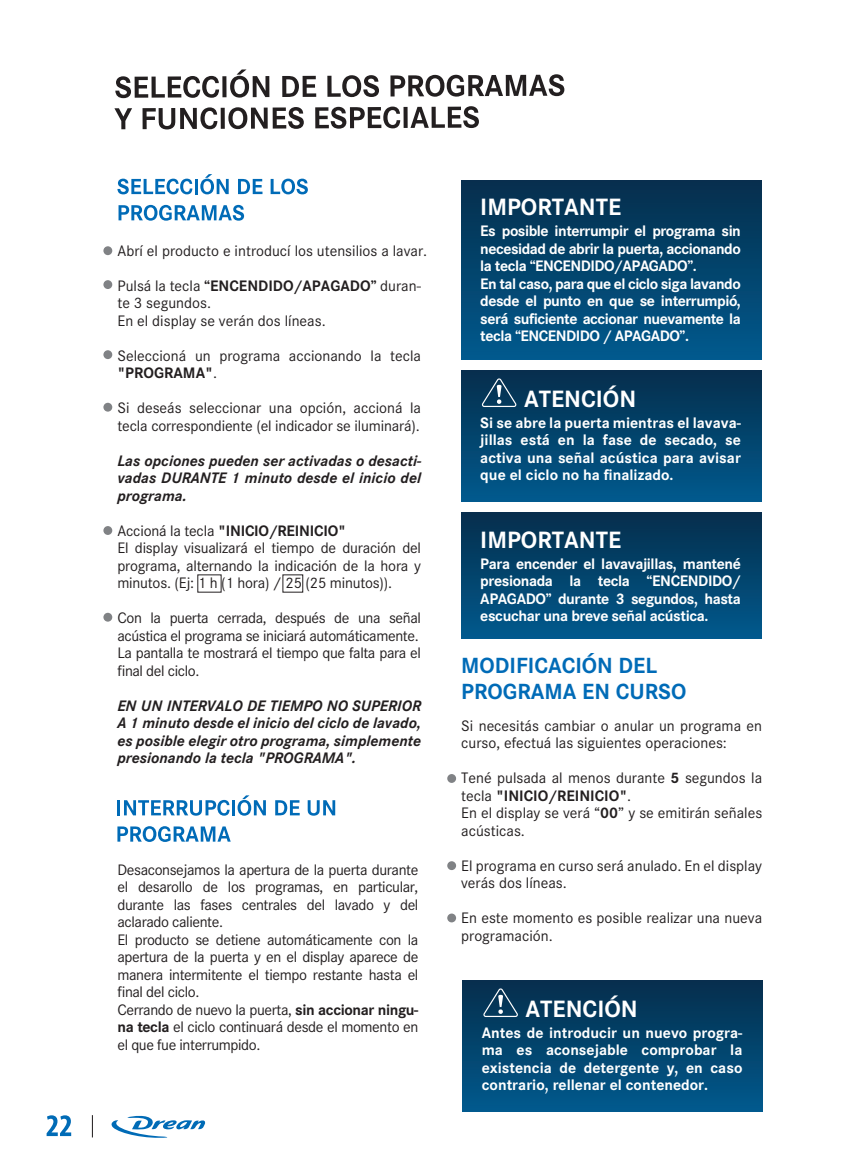
<style>
.page{position:relative;width:868px;height:1166px;background:#fff}
.page>*{position:absolute;margin:0;border:0;box-sizing:border-box;transform-origin:0 0}
.t1{font:700 24.5px "Corporate S";color:#fff}
.t2{font:700 22.75px/26.2px "Corporate S";color:#006bb7}
.t3{font:15.75px/17.5px "Corporate S";letter-spacing:-.015em;color:#231f20}
.t4{font:700 15.75px/17.5px "Corporate S";letter-spacing:-.03em;color:#fff;text-align:justify}
.t5{font:italic 700 15.75px/17.5px "Corporate S";color:#231f20;text-align:justify}
.s1{font-weight:700}
</style>
<div class="page">
<svg style="left:117px;top:179px;width:75px;height:15px"></svg>
<hr style="left:195px;top:179px;width:3px;height:15px;background:#006bb7">
<svg style="left:200px;top:174px;width:29px;height:20px"></svg>
<svg style="left:238px;top:179px;width:24px;height:15px"></svg>
<svg style="left:271px;top:179px;width:37px;height:15px"></svg>
<svg style="left:119px;top:205px;width:125px;height:16px"></svg>
<svg style="left:115px;top:76px;width:104px;height:22px"></svg>
<div style="left:222px;top:76px;width:5px;height:21px;background:#231f20"></div>
<svg style="left:230px;top:69px;width:39px;height:29px"></svg>
<svg style="left:282px;top:76px;width:34px;height:21px"></svg>
<svg style="left:327px;top:75px;width:52px;height:22px"></svg>
<svg style="left:390px;top:74px;width:174px;height:23px"></svg>
<svg style="left:114px;top:108px;width:18px;height:21px"></svg>
<svg style="left:143px;top:107px;width:74px;height:22px"></svg>
<svg style="left:221px;top:108px;width:4px;height:21px"></svg>
<svg style="left:228px;top:107px;width:76px;height:22px"></svg>
<svg style="left:315px;top:107px;width:85px;height:22px"></svg>
<svg style="left:404px;top:107px;width:4px;height:21px"></svg>
<svg style="left:410px;top:106px;width:69px;height:22px"></svg>
<hr style="left:117px;top:800px;width:3px;height:15px;background:#006bb7">
<svg style="left:124px;top:800px;width:106px;height:15px"></svg>
<hr style="left:232px;top:800px;width:3px;height:15px;background:#006bb7">
<svg style="left:238px;top:795px;width:28px;height:20px"></svg>
<svg style="left:275px;top:800px;width:25px;height:15px"></svg>
<svg style="left:308px;top:800px;width:27px;height:15px"></svg>
<svg style="left:117px;top:826px;width:114px;height:16px"></svg>
<div style="left:103px;top:246px;width:9px;height:9px;background:#808285;border-radius:50%"></div>
<div style="left:103px;top:280px;width:9px;height:9px;background:#808285;border-radius:50%"></div>
<div style="left:103px;top:350px;width:9px;height:9px;background:#808285;border-radius:50%"></div>
<div style="left:103px;top:403px;width:9px;height:8px;background:#808285;border-radius:50%"></div>
<div style="left:103px;top:526px;width:9px;height:9px;background:#808285;border-radius:50%"></div>
<div style="left:103px;top:613px;width:9px;height:8px;background:#808285;border-radius:50%"></div>
<svg style="left:47px;top:1115px;width:24px;height:21px"></svg>
<svg style="left:111px;top:1115px;width:95px;height:23px"></svg>
<svg style="left:92px;top:1115px;width:1px;height:22px"></svg>
<div style="left:461px;top:370px;width:300px;height:131px;background:linear-gradient(to bottom,#052e4c,#01598d)"></div>
<svg style="left:482px;top:378px;width:34px;height:29px"></svg>
<div style="left:461px;top:180px;width:300px;height:180px;background:linear-gradient(to bottom,#052e4c,#01598d)"></div>
<div style="left:461px;top:512px;width:300px;height:127px;background:linear-gradient(to bottom,#052e4c,#01598d)"></div>
<div style="left:447px;top:774px;width:9px;height:9px;background:#808285;border-radius:50%"></div>
<div style="left:447px;top:861px;width:9px;height:9px;background:#808285;border-radius:50%"></div>
<div style="left:447px;top:913px;width:9px;height:9px;background:#808285;border-radius:50%"></div>
<div style="left:463px;top:980px;width:300px;height:131px;background:linear-gradient(to bottom,#052e4c,#01598d)"></div>
<svg style="left:483px;top:988px;width:35px;height:29px"></svg>
<p class="t3" style="left:117px;top:242px;width:311px">Abrí el producto e introducí los utensilios a lavar.</p>
<p class="t3" style="left:117px;top:277px;width:305px">Pulsá la tecla <span class="s1">“ENCENDIDO/APAGADO”</span> duran&shy;te 3 segundos.<br>En el display se verán dos líneas.</p>
<p class="t3" style="left:117px;top:347px;width:305px">Seleccioná un programa accionando la tecla <span class="s1">"PROGRAMA"</span>.</p>
<p class="t3" style="left:117px;top:399px;width:305px">Si deseás seleccionar una opción, accioná la tecla correspondiente (el indicador se iluminará).</p>
<p class="t5" style="left:117px;top:452px;width:305px">Las opciones pueden ser activadas o desacti&shy;vadas DURANTE 1 minuto desde el inicio del programa.</p>
<p class="t3" style="left:117px;top:522px;width:305px">Accioná la tecla <span class="s1">"INICIO/REINICIO"<br></span>El display visualizará el tiempo de duración del programa, alternando la indicación de la hora y minutos. (Ej: 1 h (1 hora) / 25 (25 minutos)).</p>
<p class="t3" style="left:117px;top:609px;width:305px">Con la puerta cerrada, después de una señal acústica el programa se iniciará automáticamente.<br>La pantalla te mostrará el tiempo que falta para el final del ciclo.</p>
<p class="t5" style="left:117px;top:697px;width:305px">EN UN INTERVALO DE TIEMPO NO SUPERIOR A 1 minuto desde el inicio del ciclo de lavado, es posible elegir otro programa, simplemente presionando la tecla "PROGRAMA".</p>
<p class="t3" style="left:117px;top:861px;width:303px">Desaconsejamos la apertura de la puerta durante el desarollo de los programas, en particular, durante las fases centrales del lavado y del aclarado caliente.<br>El producto se detiene automáticamente con la apertura de la puerta y en el display aparece de manera intermitente el tiempo restante hasta el final del ciclo.<br>Cerrando de nuevo la puerta, <span class="s1">sin accionar ningu&shy;na tecla</span> el ciclo continuará desde el momento en el que fue interrumpido.</p>
<h1 class="t1" style="left:480px;top:193px;width:143px">IMPORTANTE</h1>
<p class="t4" style="left:480px;top:222px;width:262px;text-align:left">Es posible interrumpir el programa sin necesidad de abrir la puerta, accionando la tecla “ENCENDIDO/APAGADO”.<br>En tal caso, para que el ciclo siga lavando desde el punto en que se interrumpió, será suficiente accionar nuevamente la tecla “ENCENDIDO / APAGADO”.</p>
<h1 class="t1" style="left:524px;top:384px;width:114px">ATENCIÓN</h1>
<p class="t4" style="left:480px;top:414px;width:262px">Si se abre la puerta mientras el lavava&shy;jillas está en la fase de secado, se activa una señal acústica para avisar que el ciclo no ha finalizado.</p>
<h1 class="t1" style="left:480px;top:525px;width:143px">IMPORTANTE</h1>
<p class="t4" style="left:480px;top:555px;width:262px">Para encender el lavavajillas, mantené presionada la tecla “ENCENDIDO/ APAGADO” durante 3 segundos, hasta escuchar una breve señal acústica.</p>
<h2 class="t2" style="left:461px;top:652px;width:227px">MODIFICACIÓN DEL<br>PROGRAMA EN CURSO</h2>
<p class="t3" style="left:461px;top:716px;width:302px">Si necesitás cambiar o anular un programa en curso, efectuá las siguientes operaciones:</p>
<p class="t3" style="left:461px;top:769px;width:303px">Tené pulsada al menos durante <span class="s1">5</span> segundos la tecla <span class="s1">"INICIO/REINICIO"</span>.<br>En el display se verá “<span class="s1">00</span>” y se emitirán señales acústicas.</p>
<p class="t3" style="left:461px;top:856px;width:302px">El programa en curso será anulado. En el display verás dos líneas.</p>
<p class="t3" style="left:461px;top:909px;width:302px">En este momento es posible realizar una nueva programación.</p>
<h1 class="t1" style="left:526px;top:994px;width:114px">ATENCIÓN</h1>
<p class="t4" style="left:482px;top:1024px;width:262px">Antes de introducir un nuevo progra&shy;ma es aconsejable comprobar la existencia de detergente y, en caso contrario, rellenar el contenedor.</p>
</div>
